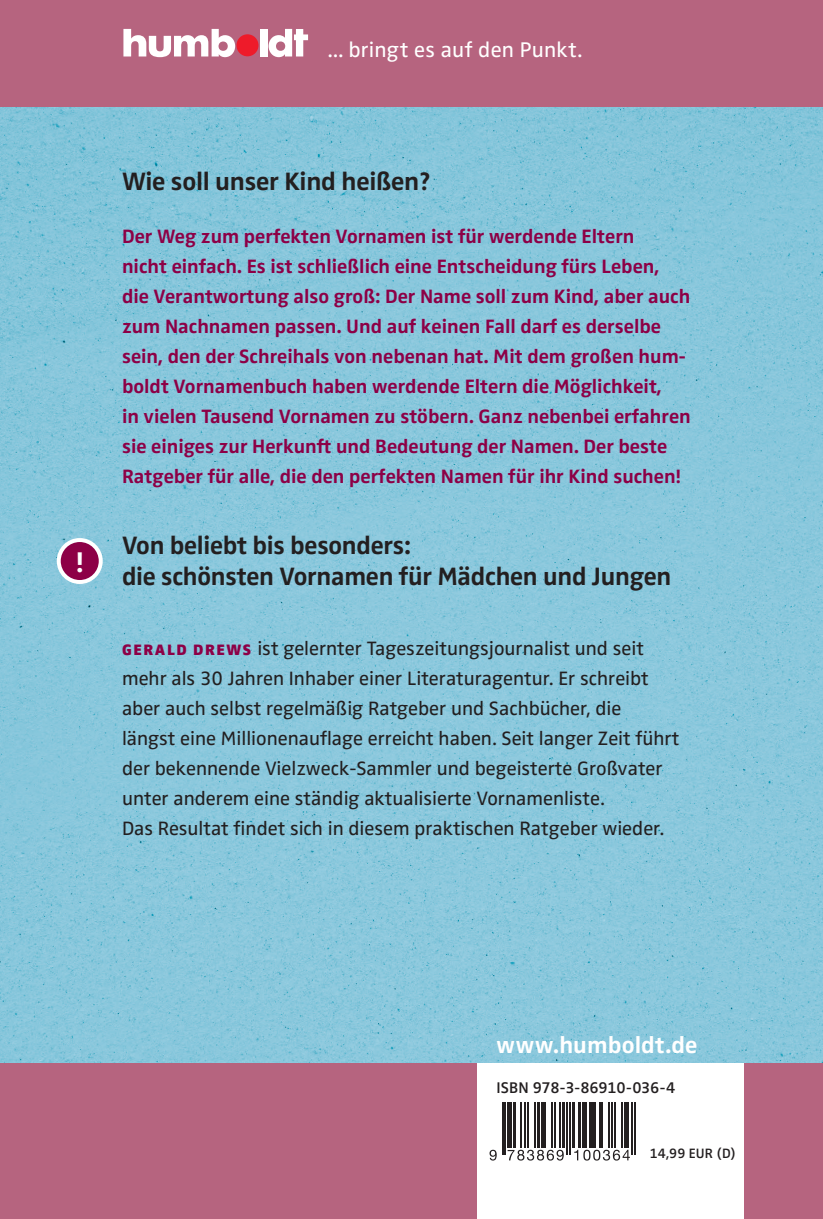
<style>
.page{position:relative;width:823px;height:1219px;background:#fff}
.page>*{position:absolute;margin:0;border:0;box-sizing:border-box;transform-origin:0 0}
.t1{font:700 29.4px "Zwo Pro";color:#fff}
._00_U4_Zwischenübers{font:700 26px/31.2px "Zwo Pro";letter-spacing:-.01em;color:#231f20}
._00_U4_Headline{font:700 26px "Zwo Pro";letter-spacing:-.01em;color:#231f20}
._00_U4_www{font:700 24px "Zwo Pro";letter-spacing:.005em;color:#fff}
._00_U4_Claim{font:22px "Zwo Pro";letter-spacing:.01em;color:#fff}
._00_U4_Fließtext{font:700 20px/30px "Zwo Pro";color:#8d0046}
._00_U4_Autorentext{font:20px/30px "Zwo Pro";color:#231f20}
.t2{font:600 16px "Zwo Pro";letter-spacing:-.015em;color:#231f20}
.t3{font:600 14px "Zwo Pro";letter-spacing:.005em;color:#231f20}
.s1{font-weight:900;font-size:15.6px;color:#8d0046}
</style>
<div class="page">
<div style="left:0;top:0;width:822px;height:108px;background:#b6647f"></div>
<img style="left:0;top:108px;width:822px;height:955px">
<div style="left:0;top:1063px;width:822px;height:156px;background:#b6647f"></div>
<div style="left:476px;top:1063px;width:267px;height:156px;background:#fff"></div>
<div style="left:59px;top:540px;width:42px;height:42px;background:#8d0046;border-radius:50%"></div>
<div style="left:57px;top:538px;width:46px;height:46px;border:4px solid #fff;border-radius:50%"></div>
<div style="left:236px;top:34px;width:22px;height:22px;background:#ee1b2a;border-radius:50%"></div>
<svg style="left:123px;top:29px;width:112px;height:28px"></svg>
<div style="left:260px;top:29px;width:7px;height:27px;background:#fff"></div>
<svg style="left:268px;top:29px;width:40px;height:28px"></svg>
<svg style="left:489px;top:1150px;width:7px;height:10px"></svg>
<hr style="left:501px;top:1102px;width:2px;height:53px;background:#231f20">
<hr style="left:504px;top:1102px;width:1px;height:53px;background:#231f20">
<hr style="left:507px;top:1102px;width:4px;height:46px;background:#231f20">
<hr style="left:512px;top:1102px;width:3px;height:46px;background:#231f20">
<hr style="left:520px;top:1102px;width:1px;height:46px;background:#231f20">
<hr style="left:524px;top:1102px;width:1px;height:46px;background:#231f20">
<hr style="left:527px;top:1102px;width:1px;height:46px;background:#231f20">
<hr style="left:534px;top:1102px;width:1px;height:46px;background:#231f20">
<hr style="left:536px;top:1102px;width:3px;height:46px;background:#231f20">
<hr style="left:541px;top:1102px;width:4px;height:46px;background:#231f20">
<hr style="left:550px;top:1102px;width:2px;height:46px;background:#231f20">
<hr style="left:553px;top:1102px;width:2px;height:46px;background:#231f20">
<svg style="left:507px;top:1150px;width:56px;height:10px"></svg>
<hr style="left:559px;top:1102px;width:1px;height:46px;background:#231f20">
<hr style="left:562px;top:1102px;width:2px;height:46px;background:#231f20">
<hr style="left:566px;top:1102px;width:1px;height:53px;background:#231f20">
<hr style="left:569px;top:1102px;width:1px;height:53px;background:#231f20">
<hr style="left:572px;top:1102px;width:2px;height:46px;background:#231f20">
<hr style="left:577px;top:1102px;width:3px;height:46px;background:#231f20">
<div style="left:581px;top:1102px;width:5px;height:46px;background:#231f20"></div>
<hr style="left:588px;top:1102px;width:2px;height:46px;background:#231f20">
<hr style="left:591px;top:1102px;width:4px;height:46px;background:#231f20">
<hr style="left:598px;top:1102px;width:2px;height:46px;background:#231f20">
<hr style="left:601px;top:1102px;width:1px;height:46px;background:#231f20">
<hr style="left:608px;top:1102px;width:1px;height:46px;background:#231f20">
<hr style="left:611px;top:1102px;width:1px;height:46px;background:#231f20">
<hr style="left:614px;top:1102px;width:1px;height:46px;background:#231f20">
<svg style="left:574px;top:1150px;width:55px;height:10px"></svg>
<hr style="left:621px;top:1102px;width:1px;height:46px;background:#231f20">
<div style="left:623px;top:1102px;width:5px;height:46px;background:#231f20"></div>
<hr style="left:631px;top:1102px;width:1px;height:53px;background:#231f20">
<hr style="left:633px;top:1102px;width:2px;height:53px;background:#231f20">
<p class="_00_U4_Claim" style="left:327px;top:37px;width:256px">... bringt es auf den Punkt.</p>
<p class="t1" style="left:76px;top:545px;width:9px">!</p>
<p class="_00_U4_Headline" style="left:122px;top:166px;width:310px">Wie soll unser Kind heißen?</p>
<p class="_00_U4_Fließtext" style="left:122px;top:222px;width:570px">Der Weg zum perfekten Vornamen ist für werdende Eltern<br>nicht einfach. Es ist schließlich eine Entscheidung fürs Leben, die Verantwortung also groß: Der Name soll zum Kind, aber auch zum Nachnamen passen. Und auf keinen Fall darf es derselbe sein, den der Schreihals von nebenan hat. Mit dem großen hum&shy;boldt Vornamenbuch haben werdende Eltern die Möglichkeit,<br>in vielen Tausend Vornamen zu stöbern. Ganz nebenbei erfahren sie einiges zur Herkunft und Bedeutung der Namen. Der beste Ratgeber für alle, die den perfekten Namen für ihr Kind suchen!</p>
<p class="_00_U4_Zwischenübers" style="left:122px;top:530px;width:550px">Von beliebt bis besonders:<br>die schönsten Vornamen für Mädchen und Jungen</p>
<p class="_00_U4_Autorentext" style="left:122px;top:634px;width:558px"><span class="s1">GERALD DREWS</span> ist gelernter Tageszeitungsjournalist und seit mehr als 30 Jahren Inhaber einer Literaturagentur. Er schreibt aber auch selbst regelmäßig Ratgeber und Sachbücher, die längst eine Millionenauflage erreicht haben. Seit langer Zeit führt der bekennende Vielzweck-Sammler und begeisterte Großvater unter anderem eine ständig aktualisierte Vornamenliste.<br>Das Resultat findet sich in diesem praktischen Ratgeber wieder.</p>
<p class="_00_U4_www" style="left:496px;top:1031px;width:202px">www.humboldt.de</p>
<p class="t2" style="left:496px;top:1078px;width:180px">ISBN 978-3-86910-036-4</p>
<p class="t3" style="left:649px;top:1145px;width:88px">14,99 EUR (D)</p>
</div>
